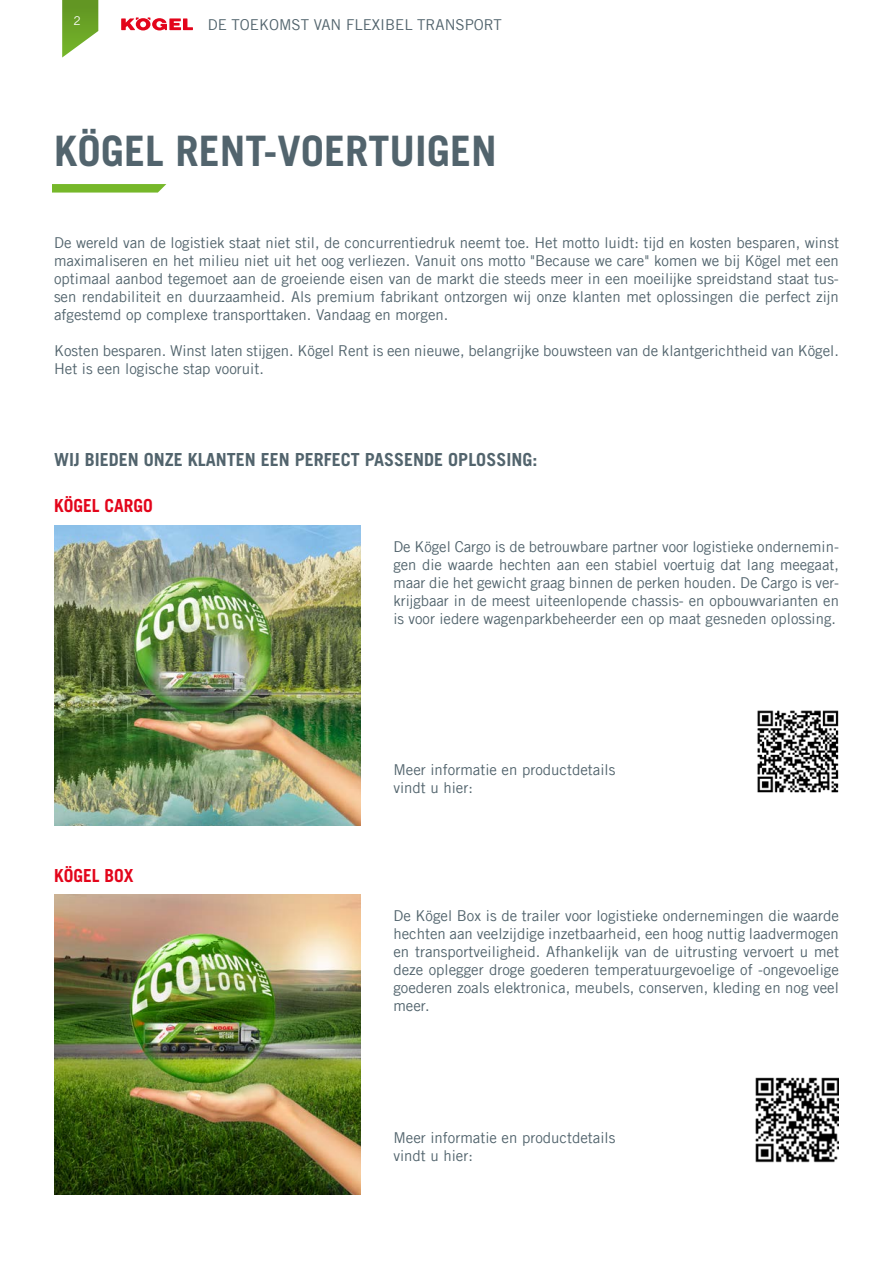
<style>
.page{position:relative;width:893px;height:1263px;background:#fff}
.page>*{position:absolute;margin:0;border:0;box-sizing:border-box;transform-origin:0 0}
.t1{font:700 42px "Trade Gothic LT Com";color:#52646d}
.t2{font:700 18px "Trade Gothic LT Com";color:#52646d}
.t3{font:700 18px "Trade Gothic LT Com";color:#e3051b}
.t4{font:15px/18px "Trade Gothic LT Com";color:#52646d;text-align:justify}
.t5{font:12px "Trade Gothic LT Com";color:#fff}
</style>
<div class="page">
<img style="left:757px;top:710px;width:82px;height:83px">
<img style="left:54px;top:525px;width:306px;height:300px">
<img style="left:756px;top:1078px;width:83px;height:85px">
<img style="left:54px;top:894px;width:306px;height:301px">
<svg style="left:121px;top:17px;width:72px;height:13px"></svg>
<svg style="left:62px;top:0;width:36px;height:58px"></svg>
<svg style="left:53px;top:184px;width:113px;height:9px"></svg>
<p class="t5" style="left:73px;top:14px;width:9px">2</p>
<p class="t4" style="left:208px;top:16px;width:295px">DE TOEKOMST VAN FLEXIBEL TRANSPORT</p>
<h1 class="t1" style="left:54px;top:125px;width:444px">KÖGEL RENT-VOERTUIGEN</h1>
<p class="t4" style="left:54px;top:234px;width:786px">De wereld van de logistiek staat niet stil, de concurrentiedruk neemt toe. Het motto luidt: tijd en kosten besparen, winst maximaliseren en het milieu niet uit het oog verliezen. Vanuit ons motto "Because we care" komen we bij Kögel met een optimaal aanbod tegemoet aan de groeiende eisen van de markt die steeds meer in een moeilijke spreidstand staat tus&shy;sen rendabiliteit en duurzaamheid. Als premium fabrikant ontzorgen wij onze klanten met oplossingen die perfect zijn afgestemd op complexe transporttaken. Vandaag en morgen.</p>
<p class="t4" style="left:54px;top:342px;width:786px">Kosten besparen. Winst laten stijgen. Kögel Rent is een nieuwe, belangrijke bouwsteen van de klantgerichtheid van Kögel.<br>Het is een logische stap vooruit.</p>
<p class="t2" style="left:54px;top:449px;width:485px">WIJ BIEDEN ONZE KLANTEN EEN PERFECT PASSENDE OPLOSSING:</p>
<p class="t3" style="left:54px;top:495px;width:100px">KÖGEL CARGO</p>
<p class="t3" style="left:54px;top:864px;width:81px">KÖGEL BOX</p>
<p class="t4" style="left:393px;top:537px;width:447px">De Kögel Cargo is de betrouwbare partner voor logistieke ondernemin&shy;gen die waarde hechten aan een stabiel voertuig dat lang meegaat, maar die het gewicht graag binnen de perken houden. De Cargo is ver&shy;krijgbaar in de meest uiteenlopende chassis- en opbouwvarianten en is voor iedere wagenparkbeheerder een op maat gesneden oplossing.</p>
<p class="t4" style="left:393px;top:760px;width:224px">Meer informatie en productdetails vindt u hier:</p>
<p class="t4" style="left:393px;top:906px;width:447px">De Kögel Box is de trailer voor logistieke ondernemingen die waarde hechten aan veelzijdige inzetbaarheid, een hoog nuttig laadvermogen en transportveiligheid. Afhankelijk van de uitrusting vervoert u met deze oplegger droge goederen temperatuurgevoelige of -ongevoelige goederen zoals elektronica, meubels, conserven, kleding en nog veel meer.</p>
<p class="t4" style="left:393px;top:1128px;width:224px">Meer informatie en productdetails vindt u hier:</p>
</div>
